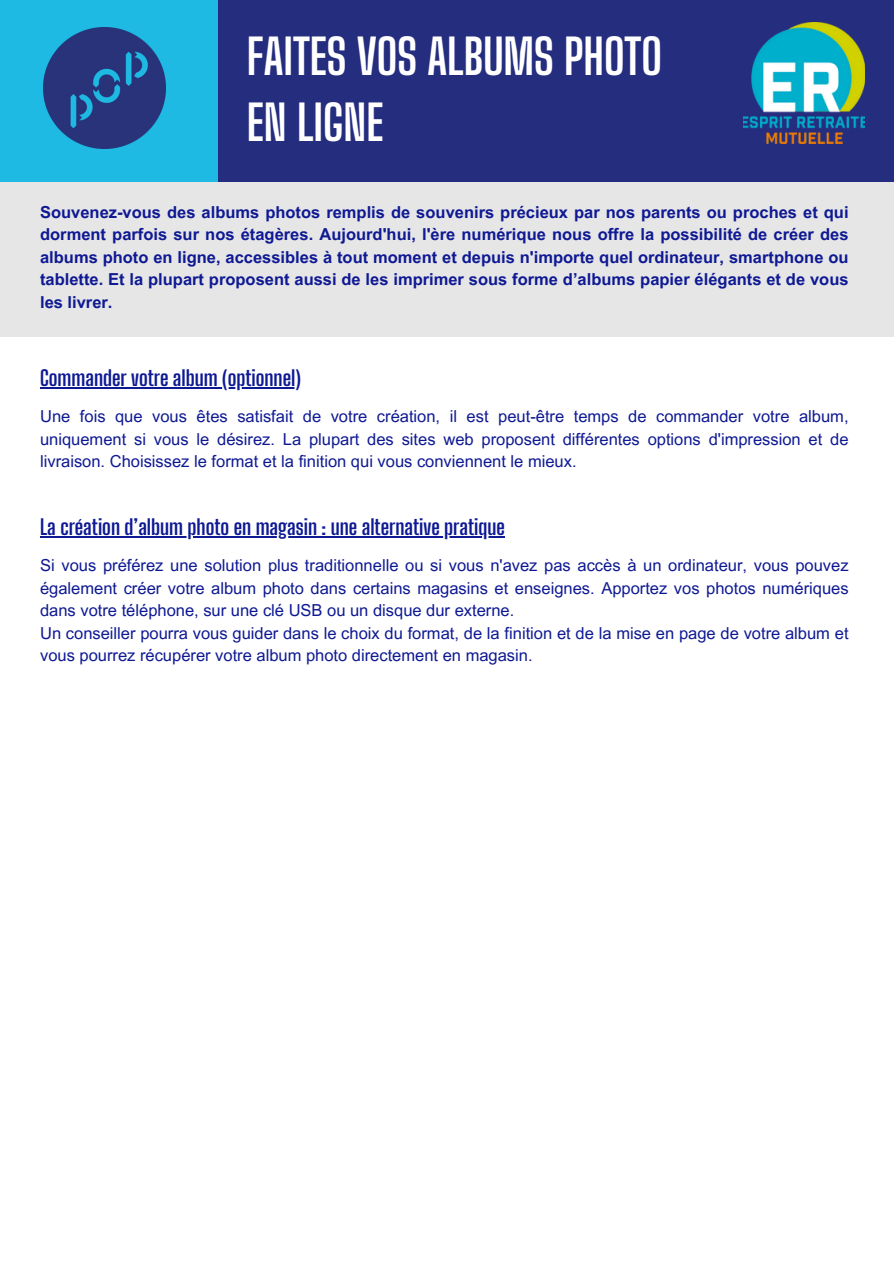
<style>
.page{position:relative;width:894px;height:1264px;background:#fff}
.page>*{position:absolute;margin:0;border:0;box-sizing:border-box;transform-origin:0 0}
.t1{font:700 48.15px/66.3px "Big Shoulders Display";color:#fff}
.t2{font:700 20.85px "Big Shoulders Display";color:#0e1993}
.t3{font:16.5px/22.5px "Arial MT Pro";color:#0e1993;text-align:justify}
.t4{font:700 16.5px/22.5px "Arial MT Pro";color:#0e1993;text-align:justify}
</style>
<div class="page">
<div style="left:0;top:0;width:280px;height:182px;background:#1fbae3"></div>
<div style="left:218px;top:0;width:675px;height:182px;background:#252d7f"></div>
<img style="left:44px;top:27px;width:121px;height:121px">
<div style="left:0;top:182px;width:893px;height:154px;background:#e7e6e6"></div>
<img style="left:743px;top:23px;width:121px;height:120px">
<hr style="left:40px;top:387px;width:261px;height:1px;background:#0e1993">
<hr style="left:40px;top:536px;width:464px;height:1px;background:#0e1993">
<p class="t1" style="left:247px;top:23px;width:416px">FAITES VOS ALBUMS PHOTO<br>EN LIGNE</p>
<h3 class="t4" style="left:40px;top:203px;width:809px">Souvenez-vous des albums photos remplis de souvenirs précieux par nos parents ou proches et qui dorment parfois sur nos étagères. Aujourd'hui, l'ère numérique nous offre la possibilité de créer des albums photo en ligne, accessibles à tout moment et depuis n'importe quel ordinateur, smartphone ou tablette. Et la plupart proposent aussi de les imprimer sous forme d’albums papier élégants et de vous les livrer.</h3>
<h2 class="t2" style="left:40px;top:365px;width:262px">Commander votre album (optionnel)</h2>
<p class="t3" style="left:40px;top:407px;width:809px">Une fois que vous êtes satisfait de votre création, il est peut-être temps de commander votre album, uniquement si vous le désirez. La plupart des sites web proposent différentes options d'impression et de livraison. Choisissez le format et la finition qui vous conviennent le mieux.</p>
<h2 class="t2" style="left:40px;top:515px;width:466px">La création d’album photo en magasin : une alternative pratique</h2>
<p class="t3" style="left:40px;top:556px;width:809px">Si vous préférez une solution plus traditionnelle ou si vous n'avez pas accès à un ordinateur, vous pouvez également créer votre album photo dans certains magasins et enseignes. Apportez vos photos numériques dans votre téléphone, sur une clé USB ou un disque dur externe.</p>
<p class="t3" style="left:40px;top:624px;width:809px">Un conseiller pourra vous guider dans le choix du format, de la finition et de la mise en page de votre album et vous pourrez récupérer votre album photo directement en magasin.</p>
</div>
